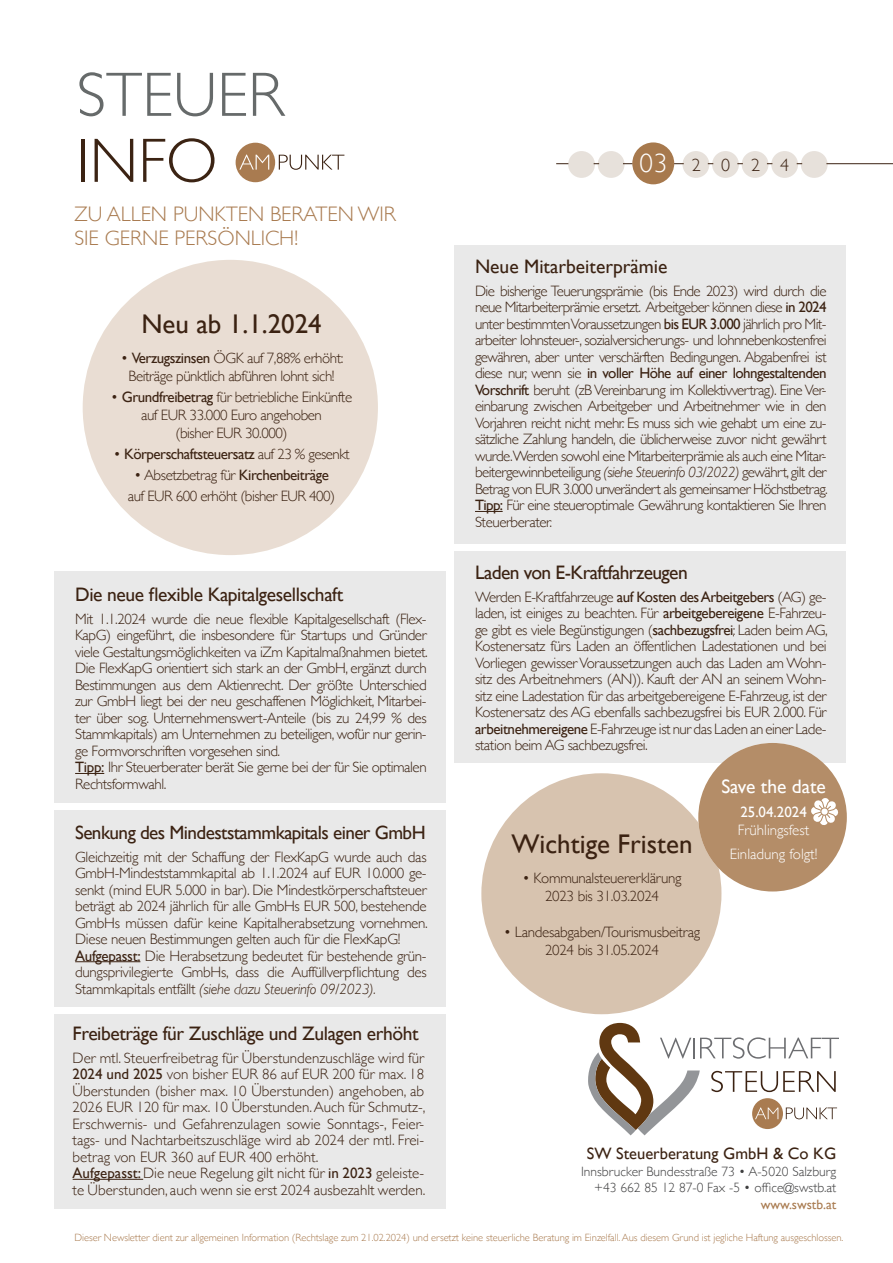
<style>
.page{position:relative;width:893px;height:1263px;background:#fff}
.page>*{position:absolute;margin:0;border:0;box-sizing:border-box;transform-origin:0 0}
.t1{font:300 63px "Gill Sans";color:#666a6a}
.t2{font:300 63px "Gill Sans";color:#3b2313}
.t3{font:27px "Gill Sans";color:#3b2212}
.t4{font:300 21px/24px "Gill Sans";color:#a97b50}
.t5{font:19.5px "Gill Sans";letter-spacing:-.02em;color:#3b2212}
.t6{font:19.5px "Gill Sans";color:#3b2212}
.t7{font:19.5px "Gill Sans";color:#fff}
.t8{font:19.2px "Gill Sans";letter-spacing:-.03em;color:#3b2212}
.t9{font:300 18px "Gill Sans";color:#3b2212}
.t10{font:16.5px "Gill Sans";color:#3b2212}
.t11{font:300 15px/16.5px "Gill Sans";letter-spacing:-.02em;color:#3b2212;text-align:center}
.t12{font:300 15px/16.5px "Gill Sans";color:#3b2212}
.t13{font:15px "Gill Sans";letter-spacing:-.035em;color:#3b2212}
.t14{font:300 15px/24px "Gill Sans";color:#fff;text-align:center}
.t15{font:15px "Gill Sans";color:#fff}
.t16{font:300 13.5px/16.5px "Gill Sans";color:#3e3e3f;text-align:right}
.t17{font:13.5px "Gill Sans";color:#a97b50}
.t18{font:300 10.5px "Gill Sans";letter-spacing:-.005em;color:#a97b50}
.s1{font-weight:400}
.s2{font-weight:300}
.s3{font-style:italic}
.s4{font-size:27px;color:#fff}
</style>
<div class="page">
<div style="left:454px;top:551px;width:392px;height:212px;background:#e9e9e9"></div>
<div style="left:83px;top:260px;width:295px;height:295px;background:#e9ddd3;border-radius:50%"></div>
<div style="left:236px;top:143px;width:39px;height:39px;background:#a97b50;border-radius:50%"></div>
<svg style="left:239px;top:155px;width:30px;height:15px"></svg>
<svg style="left:279px;top:155px;width:65px;height:15px"></svg>
<svg style="left:588px;top:1023px;width:251px;height:112px"></svg>
<div style="left:54px;top:810px;width:391px;height:197px;background:#e9e9e9"></div>
<div style="left:54px;top:1015px;width:391px;height:194px;background:#e9e9e9"></div>
<div style="left:481px;top:773px;width:240px;height:241px;background:#d7c3af;border-radius:50%"></div>
<div style="left:698px;top:743px;width:149px;height:148px;background:#b48d68;border-radius:50%"></div>
<svg style="left:556px;top:163px;width:12px;height:1px"></svg>
<hr style="left:826px;top:163px;width:67px;height:1px;background:#3b2212">
<div style="left:632px;top:142px;width:42px;height:42px;background:#a7794d;border-radius:50%"></div>
<div style="left:682px;top:151px;width:27px;height:27px;background:#e7e1db;border-radius:50%"></div>
<div style="left:568px;top:151px;width:27px;height:27px;background:#e7e1db;border-radius:50%"></div>
<div style="left:712px;top:151px;width:27px;height:27px;background:#e7e1db;border-radius:50%"></div>
<div style="left:598px;top:151px;width:27px;height:27px;background:#e7e1db;border-radius:50%"></div>
<div style="left:742px;top:151px;width:26px;height:27px;background:#e7e1db;border-radius:50%"></div>
<div style="left:771px;top:151px;width:27px;height:27px;background:#e7e1db;border-radius:50%"></div>
<div style="left:801px;top:151px;width:27px;height:27px;background:#e7e1db;border-radius:50%"></div>
<div style="left:55px;top:571px;width:391px;height:231px;background:#e9e9e9"></div>
<svg style="left:75px;top:773px;width:29px;height:1px"></svg>
<div style="left:454px;top:245px;width:392px;height:298px;background:#e9e9e9"></div>
<hr style="left:73px;top:1179px;width:70px;height:1px;background:#3b2212">
<svg style="left:811px;top:798px;width:28px;height:27px"></svg>
<hr style="left:75px;top:961px;width:65px;height:1px;background:#3b2212">
<svg style="left:475px;top:511px;width:28px;height:1px"></svg>
<h1 class="t1" style="left:77px;top:69px;width:209px">STEUER</h1>
<h1 class="t2" style="left:77px;top:135px;width:143px">INFO</h1>
<h3 class="t4" style="left:74px;top:203px;width:323px">ZU ALLEN PUNKTEN BERATEN WIR<br>SIE GERNE PERSÖNLICH!</h3>
<h2 class="t3" style="left:141px;top:313px;width:182px">Neu ab 1.1.2024</h2>
<p class="t11" style="left:121px;top:350px;width:224px;line-height:18px">• <span class="s1">Verzugszinsen</span> ÖGK auf 7,88% erhöht:<br>Beiträge pünktlich abführen lohnt sich!</p>
<p class="t11" style="left:111px;top:389px;width:243px;line-height:18px">• <span class="s1">Grundfreibetrag</span> für betriebliche Einkünfte auf EUR 33.000 Euro angehoben<br>(bisher EUR 30.000)</p>
<p class="t13" style="left:113px;top:448px;width:238px"><span class="s2">•</span> Körperschaftsteuersatz <span class="s2">auf 23 % gesenkt</span></p>
<p class="t11" style="left:128px;top:466px;width:209px;line-height:21px">• Absetzbetrag für <span class="s1">Kirchenbeiträge </span>auf EUR 600 erhöht (bisher EUR 400)</p>
<h3 class="t5" style="left:75px;top:583px;width:270px">Die neue flexible Kapitalgesellschaft</h3>
<p class="t11" style="left:75px;top:610px;width:354px;text-align:left">Mit 1.1.2024 wurde die neue flexible Kapitalgesellschaft (Flex-KapG) eingeführt, die insbesondere für Startups und Gründer viele Gestaltungsmöglichkeiten va iZm Kapitalmaßnahmen bietet.<br>Die FlexKapG orientiert sich stark an der GmbH, ergänzt durch Bestimmungen aus dem Aktienrecht. Der größte Unterschied zur GmbH liegt bei der neu geschaffenen Möglichkeit, Mitarbei&shy;ter über sog. Unternehmenswert-Anteile (bis zu 24,99 % des Stammkapitals) am Unternehmen zu beteiligen, wofür nur gerin&shy;ge Formvorschriften vorgesehen sind.<br><span class="s1">Tipp:</span> Ihr Steuerberater berät Sie gerne bei der für Sie optimalen Rechtsformwahl.</p>
<p class="t8" style="left:75px;top:821px;width:352px">Senkung des Mindeststammkapitals einer GmbH</p>
<p class="t11" style="left:75px;top:848px;width:354px;text-align:left">Gleichzeitig mit der Schaffung der FlexKapG wurde auch das GmbH-Mindeststammkapital ab 1.1.2024 auf EUR 10.000 ge&shy;senkt (mind EUR 5.000 in bar). Die Mindestkörperschaftsteuer beträgt ab 2024 jährlich für alle GmbHs EUR 500, bestehende GmbHs müssen dafür keine Kapitalherabsetzung vornehmen.<br>Diese neuen Bestimmungen gelten auch für die FlexKapG!<br><span class="s1">Aufgepasst:</span> Die Herabsetzung bedeutet für bestehende grün&shy;dungsprivilegierte GmbHs, dass die Auffüllverpflichtung des Stammkapitals entfällt <span class="s3">(siehe dazu Steuerinfo 09/2023).</span></p>
<h3 class="t5" style="left:73px;top:1022px;width:348px">Freibeträge für Zuschläge und Zulagen erhöht</h3>
<p class="t12" style="left:73px;top:1049px;width:354px">Der mtl. Steuerfreibetrag für Überstundenzuschläge wird für <span class="s1">2024 und 2025</span> von bisher EUR 86 auf EUR 200 für max. 18<br>Überstunden (bisher max. 10 Überstunden) angehoben, ab 2026 EUR 120 für max. 10 Überstunden. Auch für Schmutz-, Erschwernis- und Gefahrenzulagen sowie Sonntags-, Feier&shy;tags- und Nachtarbeitszuschläge wird ab 2024 der mtl. Frei&shy;betrag von EUR 360 auf EUR 400 erhöht.<br><span class="s1">Aufgepasst:</span> Die neue Regelung gilt nicht für <span class="s1">in 2023</span> geleiste&shy;te Überstunden, auch wenn sie erst 2024 ausbezahlt werden.</p>
<p class="t9" style="left:639px;top:157px;width:151px"><span class="s4">03</span> 2024</p>
<h3 class="t6" style="left:475px;top:259px;width:194px">Neue Mitarbeiterprämie</h3>
<p class="t11" style="left:475px;top:282px;width:354px;text-align:justify">Die bisherige Teuerungsprämie (bis Ende 2023) wird durch die neue Mitarbeiterprämie ersetzt. Arbeitgeber können diese <span class="s1">in 2024 </span>unter bestimmten Voraussetzungen <span class="s1">bis EUR 3.000</span> jährlich pro Mit&shy;arbeiter lohnsteuer-, sozialversicherungs- und lohnnebenkostenfrei gewähren, aber unter verschärften Bedingungen. Abgabenfrei ist diese nur, wenn sie <span class="s1">in voller Höhe auf einer lohngestaltenden Vorschrift</span> beruht (zB Vereinbarung im Kollektivvertrag). Eine Ver&shy;einbarung zwischen Arbeitgeber und Arbeitnehmer wie in den Vorjahren reicht nicht mehr. Es muss sich wie gehabt um eine zu&shy;sätzliche Zahlung handeln, die üblicherweise zuvor nicht gewährt wurde.Werden sowohl eine Mitarbeiterprämie als auch eine Mitar&shy;beitergewinnbeteiligung <span class="s3">(siehe Steuerinfo 03/2022)</span> gewährt, gilt der Betrag von EUR 3.000 unverändert als gemeinsamer Höchstbetrag.<br><span class="s1">Tipp:</span> Für eine steueroptimale Gewährung kontaktieren Sie Ihren Steuerberater.</p>
<h3 class="t5" style="left:475px;top:564px;width:214px">Laden von E-Kraftfahrzeugen</h3>
<p class="t11" style="left:475px;top:589px;width:354px;text-align:justify">Werden E-Kraftfahrzeuge <span class="s1">auf Kosten des Arbeitgebers</span> (AG) ge&shy;laden, ist einiges zu beachten. Für <span class="s1">arbeitgebereigene</span> E-Fahrzeu&shy;ge gibt es viele Begünstigungen (<span class="s1">sachbezugsfrei</span>: Laden beim AG, Kostenersatz fürs Laden an öffentlichen Ladestationen und bei Vorliegen gewisser Voraussetzungen auch das Laden am Wohn&shy;sitz des Arbeitnehmers (AN)). Kauft der AN an seinem Wohn&shy;sitz eine Ladestation für das arbeitgebereigene E-Fahrzeug, ist der Kostenersatz des AG ebenfalls sachbezugsfrei bis EUR 2.000. Für <span class="s1">arbeitnehmereigene</span> E-Fahrzeuge ist nur das Laden an einer Lade&shy;station beim AG sachbezugsfrei.</p>
<h2 class="t3" style="left:511px;top:833px;width:183px">Wichtige Fristen</h2>
<p class="t11" style="left:522px;top:869px;width:161px;line-height:18px">• Kommunalsteuererklärung<br>2023 bis 31.03.2024</p>
<p class="t11" style="left:504px;top:923px;width:198px;line-height:18px">• Landesabgaben/Tourismusbeitrag<br>2024 bis 31.05.2024</p>
<h3 class="t7" style="left:721px;top:779px;width:106px">Save the date</h3>
<p class="t15" style="left:740px;top:806px;width:68px">25.04.2024</p>
<p class="t14" style="left:730px;top:819px;width:89px">Frühlingsfest<br>Einladung folgt!</p>
<p class="t10" style="left:587px;top:1147px;width:251px">SW Steuerberatung GmbH &amp; Co KG</p>
<p class="t16" style="left:581px;top:1164px;width:257px">Innsbrucker Bundesstraße 73 • A-5020 Salzburg +43 662 85 12 87-0 Fax -5 • office@swstb.at</p>
<p class="t17" style="left:761px;top:1199px;width:77px">www.swstb.at</p>
<p class="t18" style="left:74px;top:1229px;width:770px">Dieser Newsletter dient zur allgemeinen Information (Rechtslage zum 21.02.2024) und ersetzt keine steuerliche Beratung im Einzelfall. Aus diesem Grund ist jegliche Haftung ausgeschlossen.</p>
</div>
